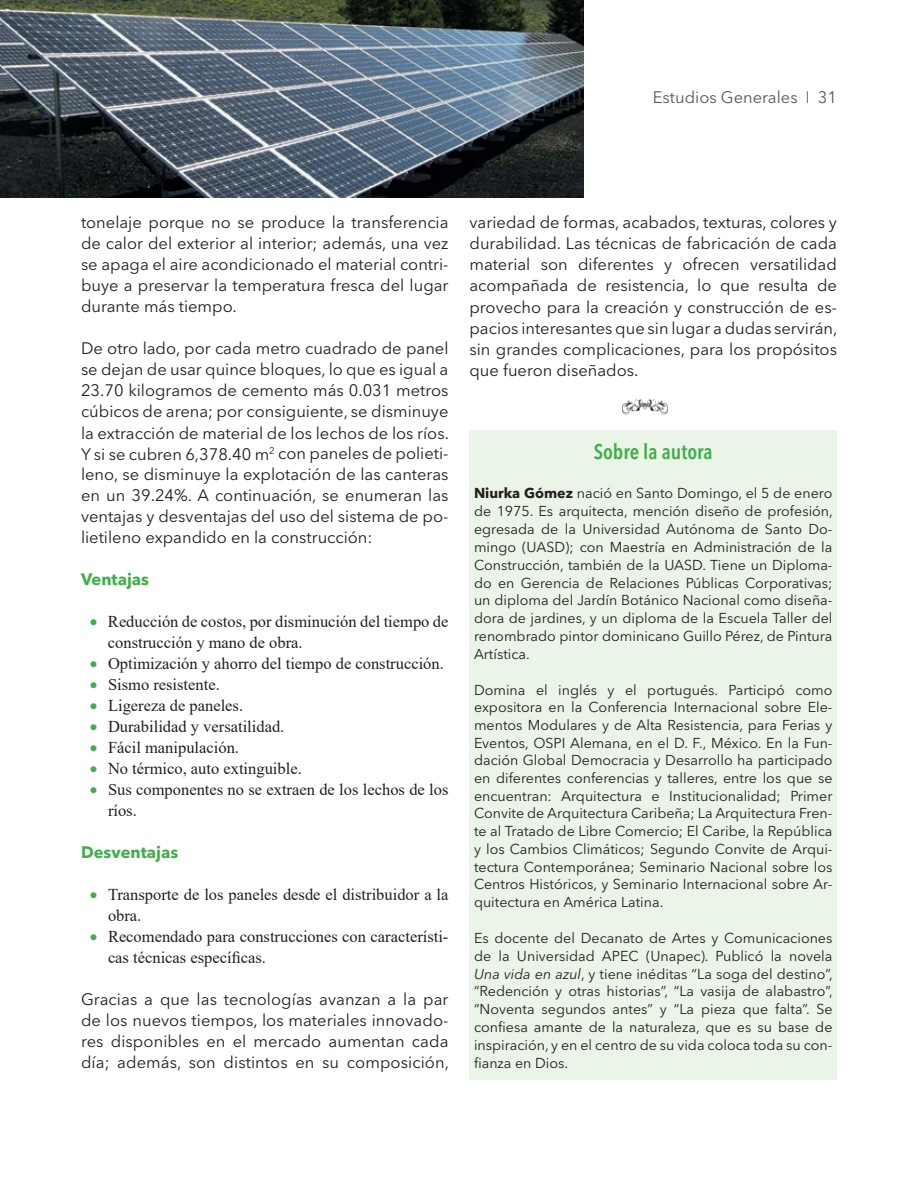
<style>
.page{position:relative;width:918px;height:1188px;background:#fff}
.page>*{position:absolute;margin:0;border:0;box-sizing:border-box;transform-origin:0 0}
.t1{font:600 condensed 21px "Avenir Next LT Pro";color:#40ae49}
.t2{font:16.5px/21px "Avenir Next LT Pro";color:#231f20;text-align:justify}
.t3{font:16.5px/21px "Times New Roman";color:#231f20}
.t4{font:16.5px "Avenir Next LT Pro";color:#57585a}
.t5{font:700 16.5px "Avenir Next LT Pro";color:#40ae49}
.t6{font:14.25px/17.9px "Avenir Next LT Pro";color:#231f20;text-align:justify}
.s1{color:#40ae49}
.s2{font-weight:700}
.s3{font-style:italic}
</style>
<div class="page">
<div style="left:470px;top:430px;width:367px;height:650px;background:#eaf4e7"></div>
<img style="left:622px;top:399px;width:45px;height:16px">
<img style="left:0;top:0;width:583px;height:198px">
<p class="t4" style="left:653px;top:88px;width:186px">Estudios Generales <sup>|</sup> 31</p>
<p class="t2" style="left:81px;top:212px;width:369px">tonelaje porque no se produce la transferencia de calor del exterior al interior; además, una vez se apaga el aire acondicionado el material contri&shy;buye a preservar la temperatura fresca del lugar durante más tiempo.</p>
<p class="t2" style="left:81px;top:338px;width:370px">De otro lado, por cada metro cuadrado de panel se dejan de usar quince bloques, lo que es igual a 23.70 kilogramos de cemento más 0.031 metros cúbicos de arena; por consiguiente, se disminuye la extracción de material de los lechos de los ríos.<br>Y si se cubren 6,378.40 m<sup>2</sup> con paneles de polieti&shy;leno, se disminuye la explotación de las canteras en un 39.24%. A continuación, se enumeran las ventajas y desventajas del uso del sistema de po&shy;lietileno expandido en la construcción:</p>
<p class="t5" style="left:81px;top:570px;width:70px">Ventajas</p>
<p class="t3" style="left:108px;top:611px;width:342px;text-indent:-18px"><span class="s1">•</span> Reducción de costos, por disminución del tiempo de construcción y mano de obra.</p>
<p class="t3" style="left:90px;top:653px;width:355px"><span class="s1">•</span> Optimización y ahorro del tiempo de construcción.</p>
<p class="t3" style="left:90px;top:674px;width:131px"><span class="s1">•</span> Sismo resistente.</p>
<p class="t3" style="left:90px;top:695px;width:155px"><span class="s1">•</span> Ligereza de paneles.</p>
<p class="t3" style="left:90px;top:716px;width:196px"><span class="s1">•</span> Durabilidad y versatilidad.</p>
<p class="t3" style="left:90px;top:737px;width:151px"><span class="s1">•</span> Fácil manipulación.</p>
<p class="t3" style="left:90px;top:758px;width:213px"><span class="s1">•</span> No térmico, auto extinguible.</p>
<p class="t3" style="left:108px;top:779px;width:342px;text-indent:-18px"><span class="s1">•</span> Sus componentes no se extraen de los lechos de los ríos.</p>
<p class="t5" style="left:81px;top:843px;width:99px">Desventajas</p>
<p class="t3" style="left:108px;top:884px;width:342px;text-indent:-18px"><span class="s1">•</span> Transporte de los paneles desde el distribuidor a la obra.</p>
<p class="t3" style="left:108px;top:926px;width:342px;text-indent:-18px"><span class="s1">•</span> Recomendado para construcciones con característi&shy;cas técnicas específicas.</p>
<p class="t2" style="left:81px;top:989px;width:369px">Gracias a que las tecnologías avanzan a la par de los nuevos tiempos, los materiales innovado&shy;res disponibles en el mercado aumentan cada día; además, son distintos en su composición,</p>
<p class="t2" style="left:470px;top:212px;width:369px">variedad de formas, acabados, texturas, colores y durabilidad. Las técnicas de fabricación de cada material son diferentes y ofrecen versatilidad acompañada de resistencia, lo que resulta de provecho para la creación y construcción de es&shy;pacios interesantes que sin lugar a dudas servirán, sin grandes complicaciones, para los propósitos que fueron diseñados.</p>
<h1 class="t1" style="left:594px;top:439px;width:121px">Sobre la autora</h1>
<p class="t6" style="left:474px;top:484px;width:360px"><span class="s2">Niurka Gómez</span> nació en Santo Domingo, el 5 de enero de 1975. Es arquitecta, mención diseño de profesión, egresada de la Universidad Autónoma de Santo Do&shy;mingo (UASD); con Maestría en Administración de la Construcción, también de la UASD. Tiene un Diploma&shy;do en Gerencia de Relaciones Públicas Corporativas; un diploma del Jardín Botánico Nacional como diseña&shy;dora de jardines, y un diploma de la Escuela Taller del renombrado pintor dominicano Guillo Pérez, de Pintura Artística.</p>
<p class="t6" style="left:474px;top:681px;width:360px">Domina el inglés y el portugués. Participó como expositora en la Conferencia Internacional sobre Ele&shy;mentos Modulares y de Alta Resistencia, para Ferias y Eventos, OSPI Alemana, en el D. F., México. En la Fun&shy;dación Global Democracia y Desarrollo ha participado en diferentes conferencias y talleres, entre los que se encuentran: Arquitectura e Institucionalidad; Primer Convite de Arquitectura Caribeña; La Arquitectura Fren&shy;te al Tratado de Libre Comercio; El Caribe, la República y los Cambios Climáticos; Segundo Convite de Arqui&shy;tectura Contemporánea; Seminario Nacional sobre los Centros Históricos, y Seminario Internacional sobre Ar&shy;quitectura en América Latina.</p>
<p class="t6" style="left:474px;top:929px;width:360px">Es docente del Decanato de Artes y Comunicaciones de la Universidad APEC (Unapec). Publicó la novela <span class="s3">Una vida en azul</span>, y tiene inéditas “La soga del destino”, “Redención y otras historias”, “La vasija de alabastro”, “Noventa segundos antes” y “La pieza que falta”. Se confiesa amante de la naturaleza, que es su base de inspiración, y en el centro de su vida coloca toda su con&shy;fianza en Dios.</p>
</div>
